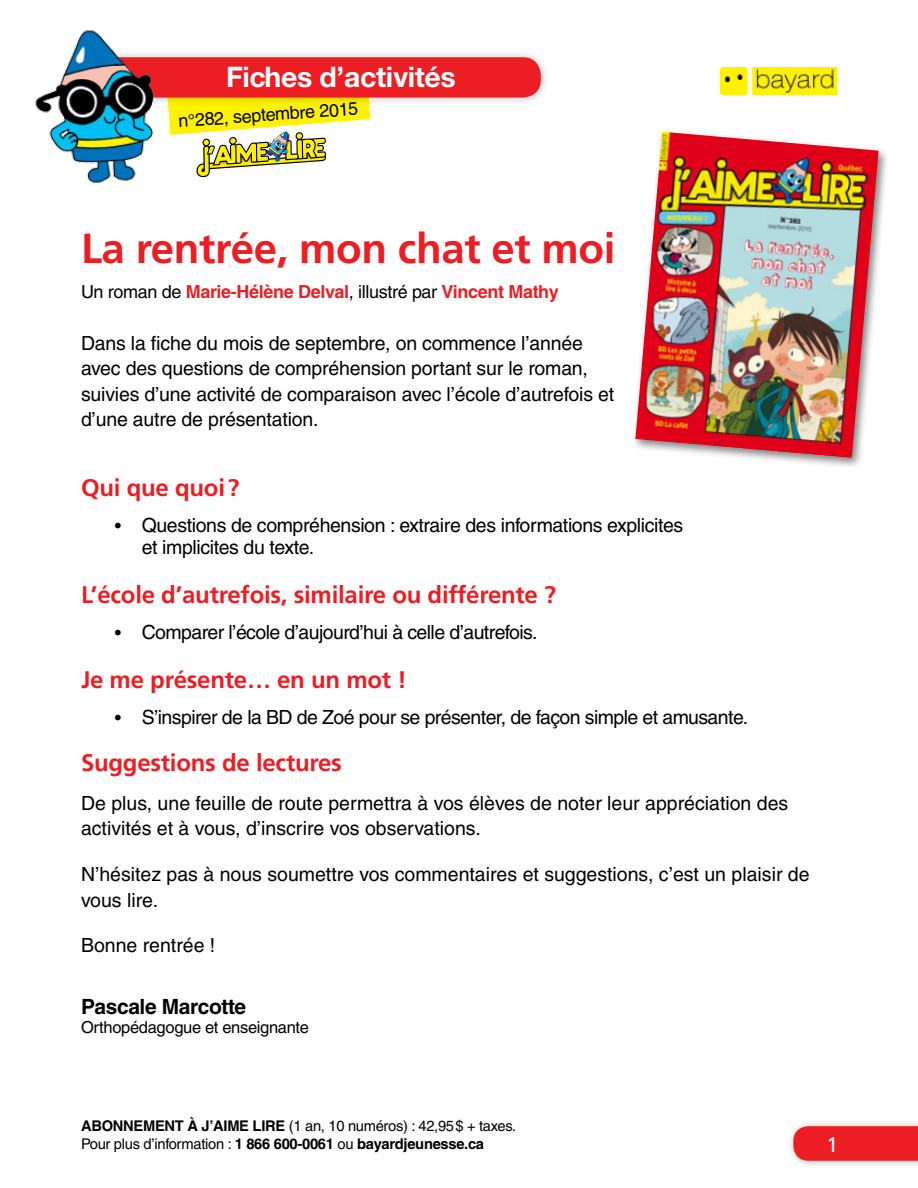
<style>
.page{position:relative;width:918px;height:1188px;background:#fff}
.page>*{position:absolute;margin:0;border:0;box-sizing:border-box;transform-origin:0 0}
.t1{font:700 42px "Frutiger";letter-spacing:-.01em;color:#ed1d24}
.t2{font:700 28.35px "Helvetica Neue CE";letter-spacing:-.01em;color:#fff}
.t3{font:700 24px "Frutiger";letter-spacing:-.01em;color:#ed1d24}
.t4{font:700 21px "Helvetica";letter-spacing:-.02em;color:#000}
.t5{font:21px "Frutiger";color:#fff}
.t6{font:19.5px/25.5px "Helvetica";letter-spacing:-.01em;color:#000}
.t7{font:19.5px "Helvetica";letter-spacing:-.03em;color:#000}
.t8{font:700 18px "Helvetica";letter-spacing:-.02em;color:#ed1d24}
.t9{font:18px "Helvetica";color:#000}
.t10{font:16.5px "Helvetica";letter-spacing:-.02em;color:#000}
.t11{font:14.7px/17.7px "Helvetica";letter-spacing:-.02em;color:#000}
.s1{font-weight:400;color:#000}
.s2{font-size:18px}
.s3{font-weight:700}
</style>
<div class="page">
<div style="left:786px;top:1119px;width:132px;height:51px;background:#000;opacity:.25"></div>
<svg style="left:793px;top:1126px;width:125px;height:35px;background:#ec242a"></svg>
<img style="left:720px;top:67px;width:117px;height:28px">
<div style="left:80px;top:50px;width:469px;height:56px;background:#000;opacity:.25"></div>
<div style="left:88px;top:57px;width:453px;height:41px;background:#ed1d24;border-radius:18px"></div>
<img style="left:35px;top:30px;width:140px;height:153px">
<svg style="left:166px;top:65px;width:204px;height:112px"></svg>
<div style="left:632px;top:128px;width:258px;height:341px;background:#000;opacity:.5"></div>
<img style="left:635px;top:132px;width:244px;height:326px">
<h2 class="t2" style="left:226px;top:59px;width:231px">Fiches d’activités</h2>
<p class="t9" style="left:178px;top:110px;width:182px;rotate:-4deg">n°282, septembre 2015</p>
<h1 class="t1" style="left:81px;top:223px;width:536px">La rentrée, mon chat et moi</h1>
<p class="t8" style="left:81px;top:280px;width:479px"><span class="s1">Un roman de</span> Marie-Hélène Delval<span class="s1">, illustré par</span> Vincent Mathy</p>
<p class="t6" style="left:81px;top:330px;width:535px">Dans la fiche du mois de septembre, on commence l’année avec des questions de compréhension portant sur le roman, suivies d’une activité de comparaison avec l’école d’autrefois et d’une autre de présentation.</p>
<p class="t3" style="left:81px;top:473px;width:160px">Qui que quoi?</p>
<p class="t6" style="left:142px;top:514px;width:543px;line-height:22.5px;text-indent:-27px"><span class="s2">•</span> Questions de compréhension : extraire des informations explicites et implicites du texte.</p>
<p class="t3" style="left:81px;top:581px;width:477px">L’école d’autrefois, similaire ou différente ?</p>
<p class="t7" style="left:115px;top:621px;width:424px"><span class="s2">•</span> Comparer l’école d’aujourd’hui à celle d’autrefois.</p>
<p class="t3" style="left:81px;top:666px;width:327px">Je me présente… en un mot !</p>
<p class="t7" style="left:115px;top:706px;width:635px"><span class="s2">•</span> S’inspirer de la BD de Zoé pour se présenter, de façon simple et amusante.</p>
<p class="t3" style="left:81px;top:748px;width:262px">Suggestions de lectures</p>
<p class="t6" style="left:81px;top:790px;width:709px">De plus, une feuille de route permettra à vos élèves de noter leur appréciation des activités et à vous, d’inscrire vos observations.</p>
<p class="t6" style="left:81px;top:861px;width:730px">N’hésitez pas à nous soumettre vos commentaires et suggestions, c’est un plaisir de vous lire.</p>
<p class="t6" style="left:81px;top:933px;width:136px">Bonne rentrée !</p>
<p class="t4" style="left:81px;top:993px;width:167px">Pascale Marcotte</p>
<p class="t10" style="left:81px;top:1018px;width:230px">Orthopédagogue et enseignante</p>
<p class="t11" style="left:81px;top:1117px;width:437px"><span class="s3">ABONNEMENT À J’AIME LIRE</span> (1 an, 10 numéros) : 42,95$ + taxes.<br>Pour plus d’information : <span class="s3">1 866 600-0061</span> ou <span class="s3">bayardjeunesse.ca</span></p>
<p class="t5" style="left:827px;top:1133px;width:13px">1</p>
</div>
